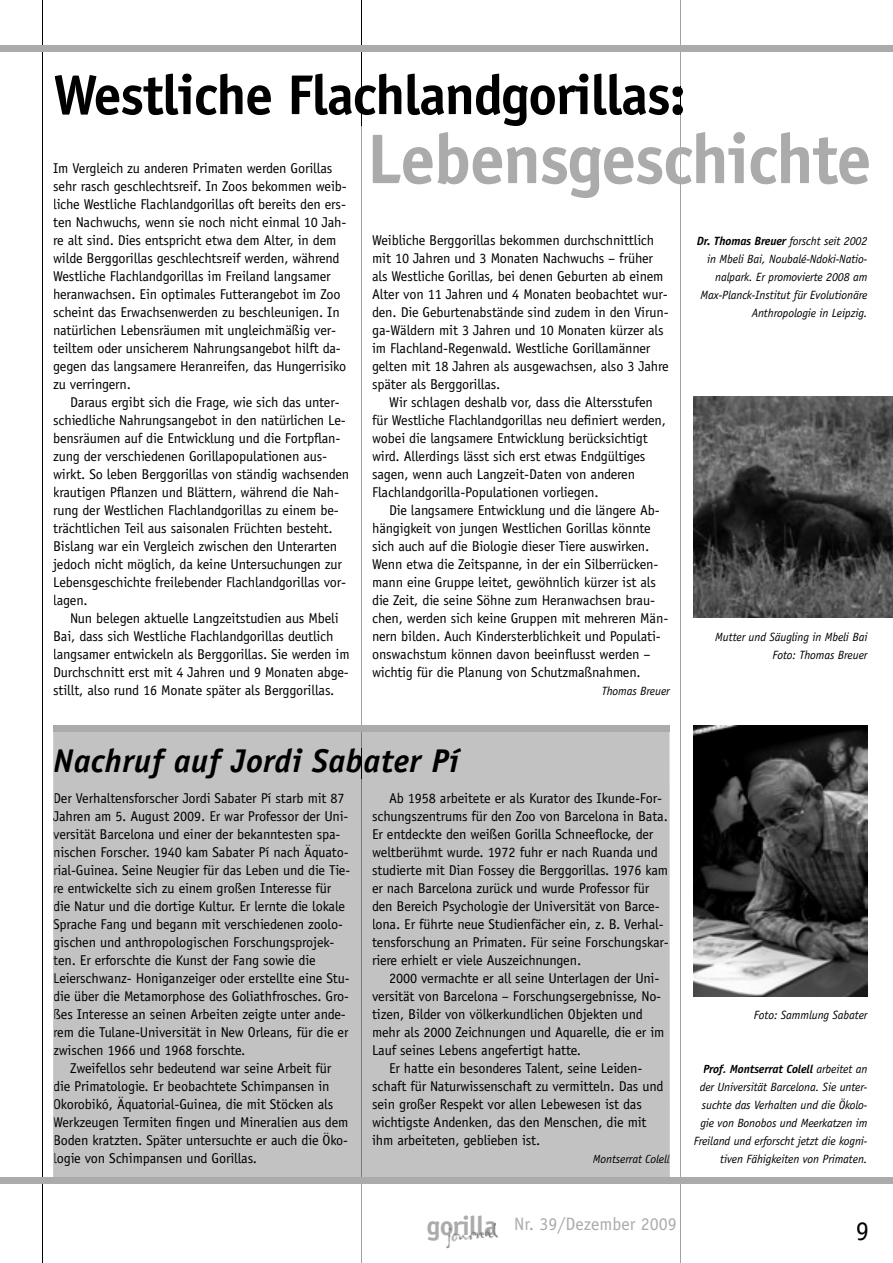
<style>
.page{position:relative;width:893px;height:1263px;background:#fff}
.page>*{position:absolute;margin:0;border:0;box-sizing:border-box;transform-origin:0 0}
.t1{font:700 70.5px "Officina Sans";letter-spacing:-.025em;color:#ababab}
.t2{font:700 56.25px "Officina Sans";letter-spacing:-.025em;color:#000}
.t3{font:italic 700 33px "Officina Sans";letter-spacing:.01em;color:#000}
.t4{font:700 27px "Officina Sans";letter-spacing:-.03em;color:#ababab}
.t5{font:27px "Officina Sans";color:#000}
.t6{font:18px "Officina Sans";color:#ababab}
.t7{font:14.25px/18px "Officina Sans";letter-spacing:-.01em;color:#000}
.t8{font:italic 12px/18px "Officina Sans";letter-spacing:-.01em;color:#000;text-align:right}
.s1{font-weight:700}
</style>
<div class="page">
<hr style="left:680px;top:0;width:1px;height:86px;background:#000">
<hr style="left:680px;top:115px;width:1px;height:1148px;background:#000">
<hr style="left:42px;top:0;width:1px;height:1263px;background:#000">
<div style="left:461px;top:731px;width:209px;height:447px;background:#c2c2c3"></div>
<img style="left:446px;top:1223px;width:52px;height:26px">
<hr style="left:361px;top:0;width:1px;height:73px;background:#000">
<hr style="left:361px;top:126px;width:1px;height:605px;background:#000">
<hr style="left:361px;top:1181px;width:1px;height:82px;background:#000">
<div style="left:0;top:45px;width:893px;height:6px;background:#ababab"></div>
<hr style="left:361px;top:73px;width:1px;height:53px;background:#000">
<svg style="left:680px;top:86px;width:1px;height:29px"></svg>
<div style="left:0;top:1178px;width:893px;height:6px;background:#ababab"></div>
<div style="left:53px;top:725px;width:617px;height:6px;background:#ababab"></div>
<div style="left:389px;top:793px;width:272px;height:10px;background:#c2c2c3"></div>
<div style="left:373px;top:811px;width:295px;height:13px;background:#c2c2c3"></div>
<div style="left:373px;top:829px;width:280px;height:12px;background:#c2c2c3"></div>
<div style="left:373px;top:847px;width:285px;height:10px;background:#c2c2c3"></div>
<div style="left:373px;top:865px;width:295px;height:13px;background:#c2c2c3"></div>
<div style="left:373px;top:883px;width:276px;height:10px;background:#c2c2c3"></div>
<div style="left:373px;top:901px;width:286px;height:13px;background:#c2c2c3"></div>
<div style="left:373px;top:919px;width:290px;height:12px;background:#c2c2c3"></div>
<div style="left:372px;top:937px;width:296px;height:13px;background:#c2c2c3"></div>
<div style="left:373px;top:955px;width:208px;height:13px;background:#c2c2c3"></div>
<div style="left:390px;top:973px;width:269px;height:13px;background:#c2c2c3"></div>
<div style="left:372px;top:991px;width:289px;height:13px;background:#c2c2c3"></div>
<div style="left:372px;top:1009px;width:271px;height:13px;background:#c2c2c3"></div>
<div style="left:373px;top:1027px;width:291px;height:13px;background:#c2c2c3"></div>
<div style="left:373px;top:1045px;width:208px;height:13px;background:#c2c2c3"></div>
<div style="left:390px;top:1063px;width:252px;height:12px;background:#c2c2c3"></div>
<div style="left:373px;top:1081px;width:290px;height:10px;background:#c2c2c3"></div>
<div style="left:373px;top:1099px;width:269px;height:13px;background:#c2c2c3"></div>
<div style="left:373px;top:1117px;width:274px;height:13px;background:#c2c2c3"></div>
<div style="left:372px;top:1135px;width:172px;height:13px;background:#c2c2c3"></div>
<div style="left:593px;top:1154px;width:75px;height:9px;background:#c2c2c3"></div>
<svg style="left:668px;top:1154px;width:2px;height:9px"></svg>
<div style="left:53px;top:731px;width:408px;height:447px;background:#c2c2c3"></div>
<hr style="left:54px;top:748px;width:1px;height:31px;background:#c2c2c3">
<hr style="left:361px;top:748px;width:1px;height:31px;background:#000">
<img style="left:693px;top:726px;width:175px;height:271px">
<img style="left:693px;top:397px;width:200px;height:221px">
<h2 class="t2" style="left:53px;top:60px;width:634px">Westliche Flachlandgorillas:</h2>
<p class="t7" style="left:53px;top:159px;width:295px">Im Vergleich zu anderen Primaten werden Gorillas sehr rasch geschlechtsreif. In Zoos bekommen weib-</p>
<h1 class="t1" style="left:367px;top:115px;width:506px">Lebensgeschichte</h1>
<p class="t7" style="left:53px;top:195px;width:295px">liche Westliche Flachlandgorillas oft bereits den ers&shy;ten Nachwuchs, wenn sie noch nicht einmal 10 Jah&shy;re alt sind. Dies entspricht etwa dem Alter, in dem wilde Berggorillas geschlechtsreif werden, während Westliche Flachlandgorillas im Freiland langsamer heranwachsen. Ein optimales Futterangebot im Zoo scheint das Erwachsenwerden zu beschleunigen. In natürlichen Lebensräumen mit ungleichmäßig ver&shy;teiltem oder unsicherem Nahrungsangebot hilft da&shy;gegen das langsamere Heranreifen, das Hungerrisiko zu verringern.</p>
<p class="t7" style="left:53px;top:393px;width:298px;text-indent:17px">Daraus ergibt sich die Frage, wie sich das unter&shy;schiedliche Nahrungsangebot in den natürlichen Le&shy;bensräumen auf die Entwicklung und die Fortpflan&shy;zung der verschiedenen Gorillapopulationen aus&shy;wirkt. So leben Berggorillas von ständig wachsenden krautigen Pflanzen und Blättern, während die Nah&shy;rung der Westlichen Flachlandgorillas zu einem be&shy;trächtlichen Teil aus saisonalen Früchten besteht.<br>Bislang war ein Vergleich zwischen den Unterarten jedoch nicht möglich, da keine Untersuchungen zur Lebensgeschichte freilebender Flachlandgorillas vor&shy;lagen.</p>
<p class="t7" style="left:53px;top:609px;width:298px;text-indent:17px">Nun belegen aktuelle Langzeitstudien aus Mbeli Bai, dass sich Westliche Flachlandgorillas deutlich langsamer entwickeln als Berggorillas. Sie werden im Durchschnitt erst mit 4 Jahren und 9 Monaten abge&shy;stillt, also rund 16 Monate später als Berggorillas.</p>
<p class="t7" style="left:372px;top:231px;width:298px">Weibliche Berggorillas bekommen durchschnittlich mit 10 Jahren und 3 Monaten Nachwuchs – früher als Westliche Gorillas, bei denen Geburten ab einem Alter von 11 Jahren und 4 Monaten beobachtet wur&shy;den. Die Geburtenabstände sind zudem in den Virun&shy;ga-Wäldern mit 3 Jahren und 10 Monaten kürzer als im Flachland-Regenwald. Westliche Gorillamänner gelten mit 18 Jahren als ausgewachsen, also 3 Jahre später als Berggorillas.</p>
<p class="t7" style="left:372px;top:393px;width:295px;text-indent:17px">Wir schlagen deshalb vor, dass die Altersstufen für Westliche Flachlandgorillas neu definiert werden, wobei die langsamere Entwicklung berücksichtigt wird. Allerdings lässt sich erst etwas Endgültiges sagen, wenn auch Langzeit-Daten von anderen Flachlandgorilla-Populationen vorliegen.</p>
<p class="t7" style="left:372px;top:501px;width:298px;text-indent:17px">Die langsamere Entwicklung und die längere Ab&shy;hängigkeit von jungen Westlichen Gorillas könnte sich auch auf die Biologie dieser Tiere auswirken.<br>Wenn etwa die Zeitspanne, in der ein Silberrücken&shy;mann eine Gruppe leitet, gewöhnlich kürzer ist als die Zeit, die seine Söhne zum Heranwachsen brau&shy;chen, werden sich keine Gruppen mit mehreren Män&shy;nern bilden. Auch Kindersterblichkeit und Populati&shy;onswachstum können davon beeinflusst werden – wichtig für die Planung von Schutzmaßnahmen.</p>
<p class="t8" style="left:602px;top:682px;width:70px">Thomas Breuer</p>
<p class="t8" style="left:697px;top:232px;width:172px"><span class="s1">Dr. Thomas Breuer</span> forscht seit 2002 in Mbeli Bai, Noubalé-Ndoki-Natio&shy;nalpark. Er promovierte 2008 am Max-Planck-Institut für Evolutionäre Anthropologie in Leipzig.</p>
<p class="t8" style="left:715px;top:628px;width:154px">Mutter und Säugling in Mbeli Bai<br>Foto: Thomas Breuer</p>
<h3 class="t3" style="left:53px;top:741px;width:407px">Nachruf auf Jordi Sabater Pí</h3>
<p class="t7" style="left:53px;top:789px;width:299px">Der Verhaltensforscher Jordi Sabater Pí starb mit 87<br>Jahren am 5. August 2009. Er war Professor der Uni&shy;versität Barcelona und einer der bekanntesten spa&shy;nischen Forscher. 1940 kam Sabater Pí nach Äquato&shy;rial-Guinea. Seine Neugier für das Leben und die Tie&shy;re entwickelte sich zu einem großen Interesse für die Natur und die dortige Kultur. Er lernte die lokale Sprache Fang und begann mit verschiedenen zoolo&shy;gischen und anthropologischen Forschungsprojek&shy;ten. Er erforschte die Kunst der Fang sowie die Leierschwanz- Honiganzeiger oder erstellte eine Stu&shy;die über die Metamorphose des Goliathfrosches. Gro&shy;ßes Interesse an seinen Arbeiten zeigte unter ande&shy;rem die Tulane-Universität in New Orleans, für die er zwischen 1966 und 1968 forschte.</p>
<p class="t7" style="left:53px;top:1059px;width:297px;text-indent:17px">Zweifellos sehr bedeutend war seine Arbeit für die Primatologie. Er beobachtete Schimpansen in Okorobikó, Äquatorial-Guinea, die mit Stöcken als Werkzeugen Termiten fingen und Mineralien aus dem Boden kratzten. Später untersuchte er auch die Öko&shy;logie von Schimpansen und Gorillas.</p>
<p class="t7" style="left:372px;top:789px;width:298px;text-indent:17px">Ab 1958 arbeitete er als Kurator des Ikunde-For&shy;schungszentrums für den Zoo von Barcelona in Bata.<br>Er entdeckte den weißen Gorilla Schneeflocke, der weltberühmt wurde. 1972 fuhr er nach Ruanda und studierte mit Dian Fossey die Berggorillas. 1976 kam er nach Barcelona zurück und wurde Professor für den Bereich Psychologie der Universität von Barce&shy;lona. Er führte neue Studienfächer ein, z. B. Verhal&shy;tensforschung an Primaten. Für seine Forschungskar&shy;riere erhielt er viele Auszeichnungen.</p>
<p class="t7" style="left:389px;top:969px;width:272px">2000 vermachte er all seine Unterlagen der Uni-</p>
<p class="t7" style="left:372px;top:987px;width:291px">versität von Barcelona – Forschungsergebnisse, No-</p>
<p class="t7" style="left:372px;top:1005px;width:272px">tizen, Bilder von völkerkundlichen Objekten und</p>
<p class="t7" style="left:372px;top:1023px;width:294px">mehr als 2000 Zeichnungen und Aquarelle, die er im</p>
<p class="t7" style="left:372px;top:1041px;width:210px">Lauf seines Lebens angefertigt hatte.</p>
<p class="t7" style="left:389px;top:1059px;width:255px">Er hatte ein besonderes Talent, seine Leiden-</p>
<p class="t7" style="left:372px;top:1077px;width:293px">schaft für Naturwissenschaft zu vermitteln. Das und</p>
<p class="t7" style="left:372px;top:1095px;width:271px">sein großer Respekt vor allen Lebewesen ist das</p>
<p class="t7" style="left:372px;top:1113px;width:276px">wichtigste Andenken, das den Menschen, die mit</p>
<p class="t7" style="left:372px;top:1131px;width:170px">ihm arbeiteten, geblieben ist.</p>
<p class="t8" style="left:593px;top:1150px;width:78px">Montserrat Colell</p>
<p class="t8" style="left:754px;top:1006px;width:115px">Foto: Sammlung Sabater</p>
<p class="t8" style="left:694px;top:1060px;width:175px"><span class="s1">Prof. Montserrat Colell</span> arbeitet an der Universität Barcelona. Sie unter&shy;suchte das Verhalten und die Ökolo&shy;gie von Bonobos und Meerkatzen im Freiland und erforscht jetzt die kogni&shy;tiven Fähigkeiten von Primaten.</p>
<h3 class="t4" style="left:427px;top:1209px;width:72px">gorilla</h3>
<p class="t6" style="left:514px;top:1214px;width:164px">Nr. 39/Dezember 2009</p>
<h3 class="t5" style="left:856px;top:1215px;width:15px">9</h3>
</div>
